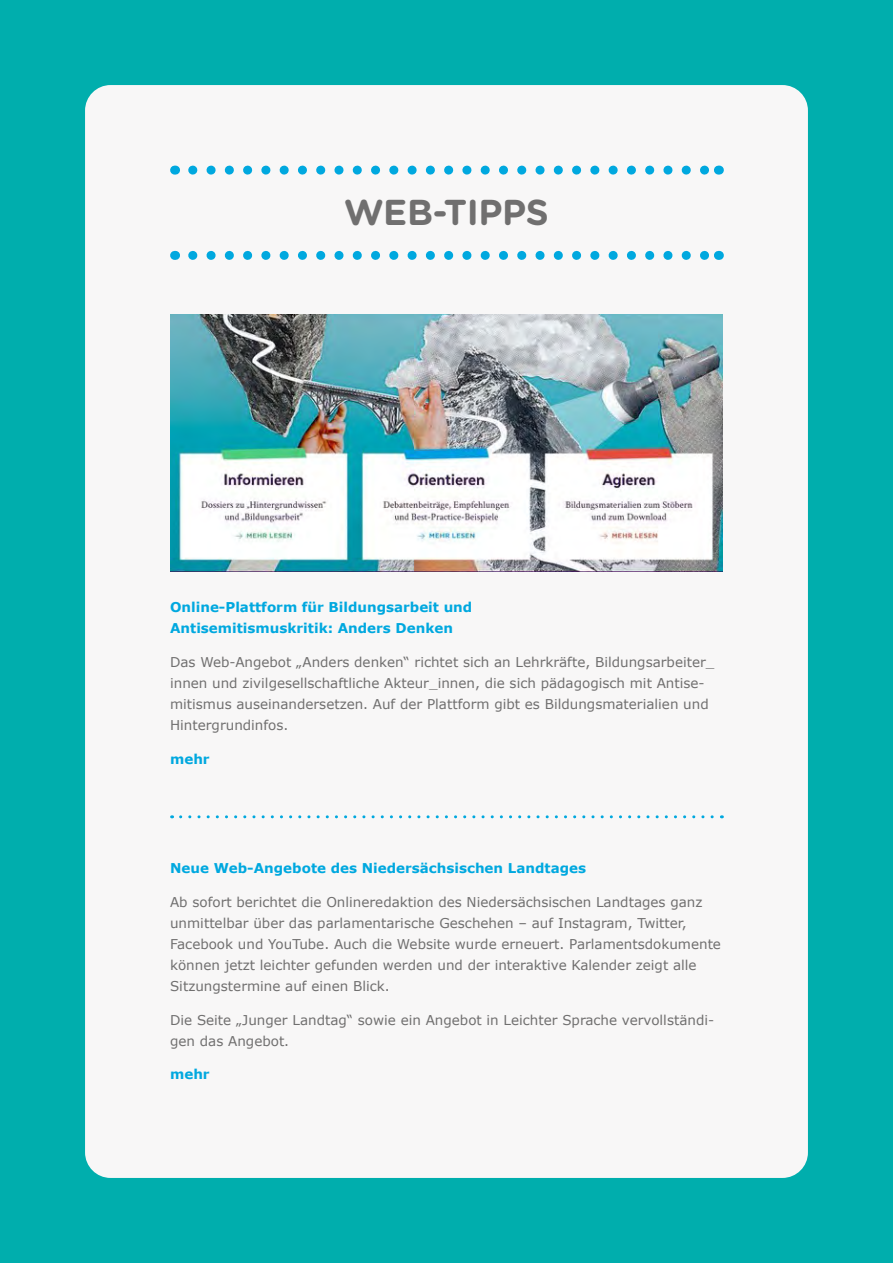
<style>
.page{position:relative;width:893px;height:1263px;background:#00aead}
.page>*{position:absolute;margin:0;border:0;box-sizing:border-box;transform-origin:0 0}
.t1{font:700 36px "Gotham Rounded";letter-spacing:-.01em;color:#706f6f}
.t2{font:13.5px/21px "Verdana";color:#706f6f}
.t3{font:700 13.5px/21px "Verdana";color:#00a8df}
</style>
<div class="page">
<div style="left:85px;top:85px;width:723px;height:1093px;background:#f8f7f7;border-radius:26px"></div>
<svg style="left:181px;top:815px;width:541px;height:3px"></svg>
<svg style="left:193px;top:166px;width:516px;height:9px"></svg>
<svg style="left:193px;top:251px;width:516px;height:9px"></svg>
<img style="left:170px;top:315px;width:553px;height:257px">
<h1 class="t1" style="left:344px;top:186px;width:206px">WEB-TIPPS</h1>
<p class="t3" style="left:170px;top:597px;width:304px">Online-Plattform für Bildungsarbeit und<br>Antisemitismuskritik: Anders Denken</p>
<p class="t2" style="left:170px;top:652px;width:546px">Das Web-Angebot „Anders denken“ richtet sich an Lehrkräfte, Bildungsarbeiter_ innen und zivilgesellschaftliche Akteur_innen, die sich pädagogisch mit Antise&shy;mitismus auseinandersetzen. Auf der Plattform gibt es Bildungsmaterialien und Hintergrundinfos.</p>
<p class="t3" style="left:170px;top:748px;width:41px">mehr</p>
<p class="t3" style="left:170px;top:858px;width:417px">Neue Web-Angebote des Niedersächsischen Landtages</p>
<p class="t2" style="left:170px;top:892px;width:552px">Ab sofort berichtet die Onlineredaktion des Niedersächsischen Landtages ganz unmittelbar über das parlamentarische Geschehen – auf Instagram, Twitter, Facebook und YouTube. Auch die Website wurde erneuert. Parlamentsdokumente können jetzt leichter gefunden werden und der interaktive Kalender zeigt alle Sitzungstermine auf einen Blick.</p>
<p class="t2" style="left:170px;top:1009px;width:546px">Die Seite „Junger Landtag“ sowie ein Angebot in Leichter Sprache vervollständi&shy;gen das Angebot.</p>
<p class="t3" style="left:170px;top:1064px;width:41px">mehr</p>
</div>
